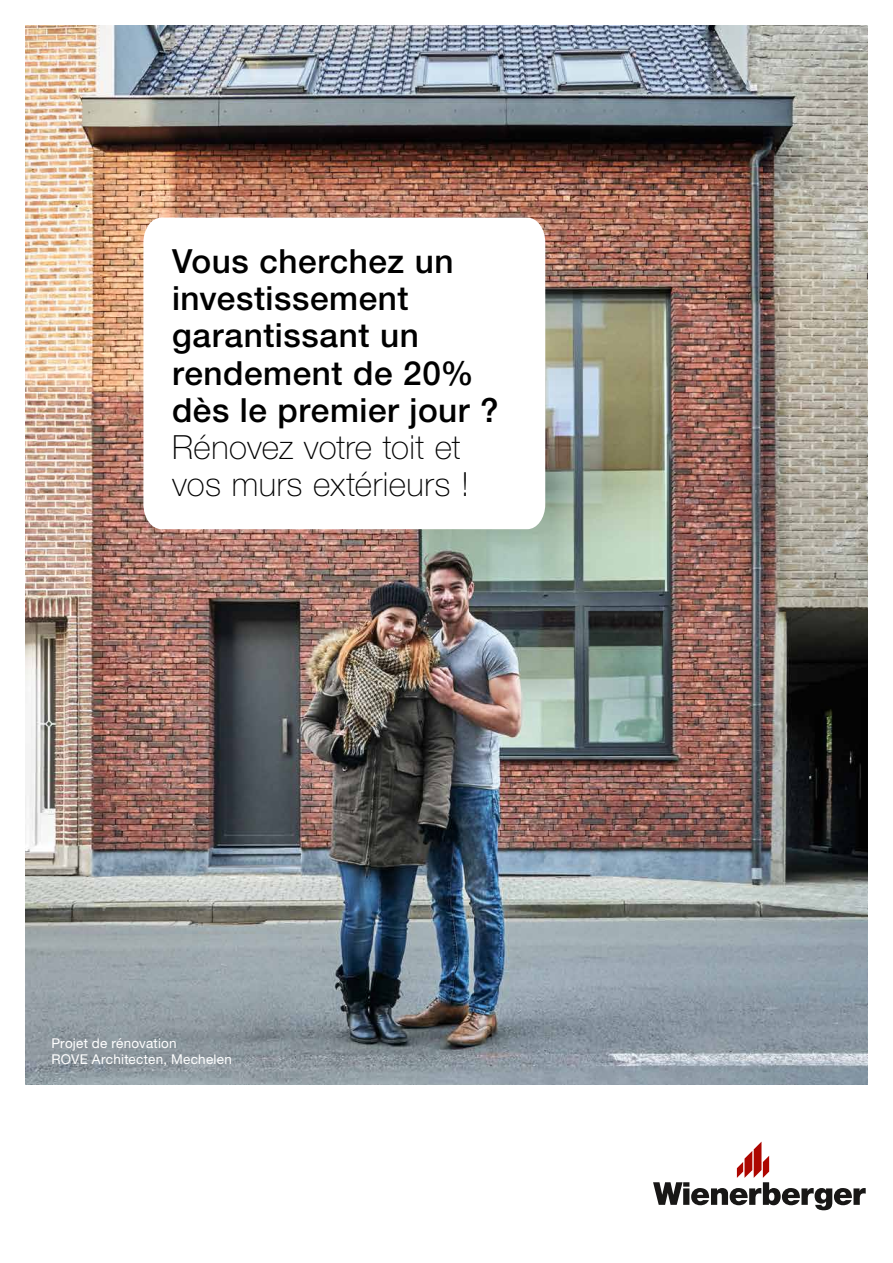
<style>
.page{position:relative;width:893px;height:1263px;background:#fff}
.page>*{position:absolute;margin:0;border:0;box-sizing:border-box;transform-origin:0 0}
.t1{font:500 33.3px/37.3px "Helvetica Neue LT Std";letter-spacing:.015em;color:#000}
.t2{font:100 33.3px/37.3px "Helvetica Neue LT Std";letter-spacing:.015em;color:#000}
.t3{font:13.5px/16.5px "Helvetica Neue LT Std";letter-spacing:.02em;color:#fff}
</style>
<div class="page">
<img style="left:26px;top:26px;width:841px;height:1058px">
<svg style="left:143px;top:218px;width:402px;height:311px"></svg>
<svg style="left:653px;top:1141px;width:213px;height:69px"></svg>
<p class="t1" style="left:172px;top:242px;width:328px">Vous cherchez un investissement garantissant un rendement de 20% dès le premier jour ?</p>
<p class="t2" style="left:172px;top:429px;width:299px">Rénovez votre toit et vos murs extérieurs !</p>
<p class="t3" style="left:51px;top:1034px;width:182px">Projet de rénovation<br>ROVE Architecten, Mechelen</p>
</div>
